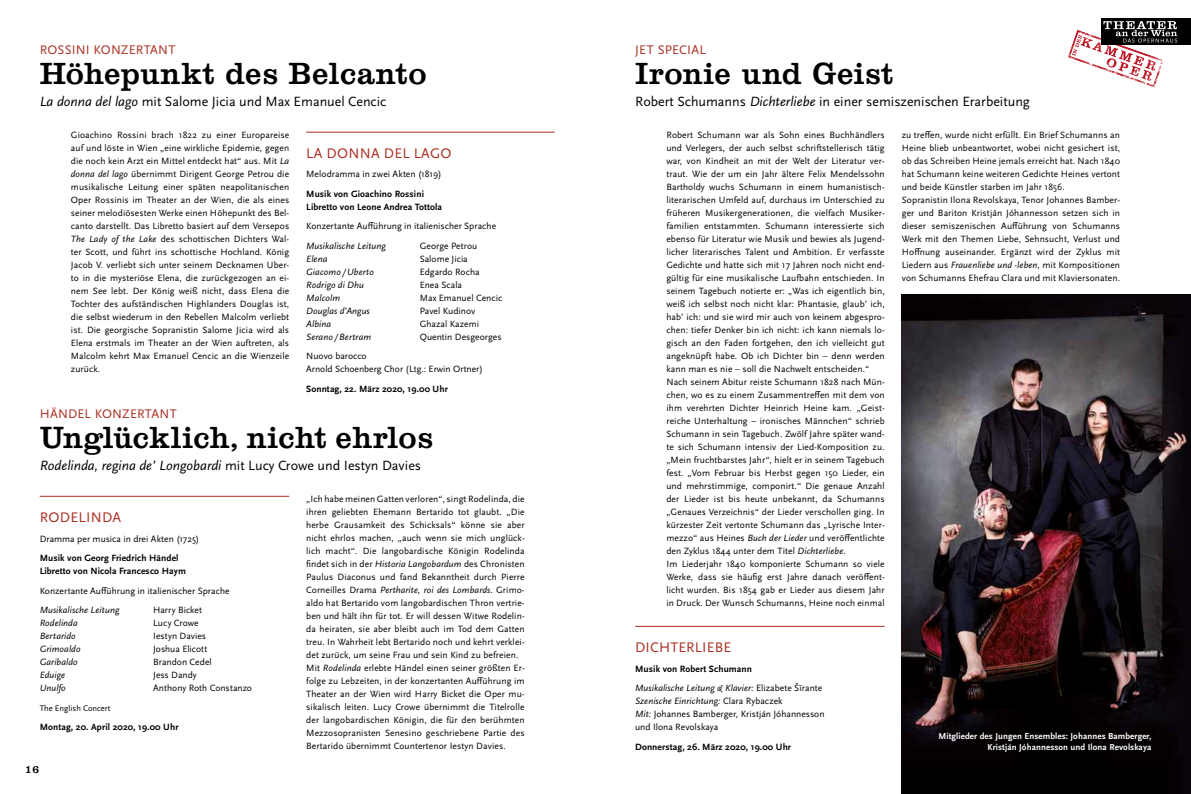
<style>
.page{position:relative;width:1191px;height:794px;background:#fff}
.page>*{position:absolute;margin:0;border:0;box-sizing:border-box;transform-origin:0 0}
.t1{font:500 30px "CL23";letter-spacing:.03em;color:#000}
.t2{font:14.5px "Scala Sans Pro";letter-spacing:.02em;color:#aa2e20}
.t3{font:14.5px "Scala Sans LF";letter-spacing:.01em;color:#aa2e20}
.t4{font:14px "Scala Sans Pro";color:#000}
.t5{font:italic 14px "Scala Sans Pro";color:#000}
.t6{font:13px "Scala Sans Pro";letter-spacing:.01em;color:#aa2e20}
.t7{font:500 11px "CL23";color:#000}
.t8{font:9.5px/13px "Scala Sans Pro";letter-spacing:.01em;color:#000}
.t9{font:italic 9.5px/19.5px "Scala Sans Pro";letter-spacing:.01em;color:#000}
.t10{font:700 9.5px/13px "Scala Sans Pro";letter-spacing:.01em;color:#000}
.t11{font:700 9px/11px "Scala Sans LF";letter-spacing:.01em;color:#fff;text-align:right}
.t12{font:8.5px "Scala Sans Pro";color:#000}
.s1{font-style:italic}
.s2{font-style:normal}
.s3{font-weight:700;font-style:normal}
</style>
<div class="page">
<div style="left:1100px;top:19px;width:91px;height:26px;background:#000"></div>
<svg style="left:1068px;top:21px;width:109px;height:66px"></svg>
<hr style="left:635px;top:626px;width:249px;height:1px;background:#aa2e20">
<img style="left:901px;top:294px;width:290px;height:500px">
<div style="left:936px;top:729px;width:217px;height:25px;background:#000"></div>
<hr style="left:306px;top:132px;width:248px;height:1px;background:#aa2e20">
<hr style="left:40px;top:496px;width:249px;height:1px;background:#aa2e20">
<h3 class="t6" style="left:40px;top:42px;width:137px">ROSSINI KONZERTANT</h3>
<h1 class="t1" style="left:40px;top:56px;width:388px">Höhepunkt des Belcanto</h1>
<h3 class="t4" style="left:40px;top:93px;width:348px"><span class="s1">La donna del lago</span> mit Salome Jicia und Max Emanuel Cencic</h3>
<p class="t8" style="left:71px;top:129px;width:220px;text-align:justify">Gioachino Rossini brach 1822 zu einer Europareise auf und löste in Wien „eine wirkliche Epidemie, gegen die noch kein Arzt ein Mittel entdeckt hat“ aus. Mit <span class="s1">La donna del lago</span> übernimmt Dirigent George Petrou die musikalische Leitung einer späten neapolitanischen Oper Rossinis im Theater an der Wien, die als eines seiner melodiösesten Werke einen Höhepunkt des Bel&shy;canto darstellt. Das Libretto basiert auf dem Versepos <span class="s1">The Lady of the Lake</span> des schottischen Dichters Wal&shy;ter Scott, und führt ins schottische Hochland. König Jacob V. verliebt sich unter seinem Decknamen Uber&shy;to in die mysteriöse Elena, die zurückgezogen an ei&shy;nem See lebt. Der König weiß nicht, dass Elena die Tochter des aufständischen Highlanders Douglas ist, die selbst wiederum in den Rebellen Malcolm verliebt ist. Die georgische Sopranistin Salome Jicia wird als Elena erstmals im Theater an der Wien auftreten, als Malcolm kehrt Max Emanuel Cencic an die Wienzeile zurück.</p>
<h2 class="t2" style="left:306px;top:145px;width:147px">LA DONNA DEL LAGO</h2>
<p class="t8" style="left:306px;top:168px;width:137px">Melodramma in zwei Akten (1819)</p>
<p class="t10" style="left:306px;top:187px;width:137px">Musik von Gioachino Rossini<br>Libretto von Leone Andrea Tottola</p>
<p class="t8" style="left:306px;top:220px;width:191px">Konzertante Aufführung in italienischer Sprache</p>
<p class="t9" style="left:306px;top:236px;width:81px">Musikalische Leitung</p>
<p class="t8" style="left:420px;top:239px;width:59px">George Petrou</p>
<p class="t9" style="left:306px;top:249px;width:23px">Elena</p>
<p class="t8" style="left:420px;top:252px;width:50px">Salome Jicia</p>
<p class="t9" style="left:306px;top:262px;width:69px">Giacomo /Uberto</p>
<p class="t8" style="left:420px;top:265px;width:61px">Edgardo Rocha</p>
<p class="t9" style="left:306px;top:275px;width:59px">Rodrigo di Dhu</p>
<p class="t8" style="left:420px;top:278px;width:44px">Enea Scala</p>
<p class="t9" style="left:306px;top:288px;width:35px">Malcolm</p>
<p class="t8" style="left:420px;top:291px;width:84px">Max Emanuel Cencic</p>
<p class="t9" style="left:306px;top:301px;width:65px">Douglas d’Angus</p>
<p class="t8" style="left:420px;top:304px;width:57px">Pavel Kudinov</p>
<p class="t9" style="left:306px;top:314px;width:26px">Albina</p>
<p class="t8" style="left:420px;top:317px;width:61px">Ghazal Kazemi</p>
<p class="t9" style="left:306px;top:327px;width:66px">Serano /Bertram</p>
<p class="t8" style="left:420px;top:330px;width:83px">Quentin Desgeorges</p>
<p class="t8" style="left:306px;top:350px;width:178px">Nuovo barocco<br>Arnold Schoenberg Chor (Ltg.: Erwin Ortner)</p>
<p class="t10" style="left:306px;top:382px;width:143px">Sonntag, 22. März 2020, 19.00 Uhr</p>
<h3 class="t6" style="left:40px;top:406px;width:138px">HÄNDEL KONZERTANT</h3>
<h1 class="t1" style="left:40px;top:420px;width:394px">Unglücklich, nicht ehrlos</h1>
<h3 class="t5" style="left:40px;top:457px;width:383px">Rodelinda, regina de’ Longobardi <span class="s2">mit Lucy Crowe und Iestyn Davies</span></h3>
<h2 class="t2" style="left:40px;top:509px;width:83px">RODELINDA</h2>
<p class="t8" style="left:40px;top:532px;width:161px">Dramma per musica in drei Akten (1725)</p>
<p class="t10" style="left:40px;top:551px;width:148px">Musik von Georg Friedrich Händel<br>Libretto von Nicola Francesco Haym</p>
<p class="t8" style="left:40px;top:584px;width:191px">Konzertante Aufführung in italienischer Sprache</p>
<p class="t9" style="left:40px;top:600px;width:81px">Musikalische Leitung</p>
<p class="t8" style="left:153px;top:603px;width:50px">Harry Bicket</p>
<p class="t9" style="left:40px;top:613px;width:40px">Rodelinda</p>
<p class="t8" style="left:153px;top:616px;width:47px">Lucy Crowe</p>
<p class="t9" style="left:40px;top:626px;width:38px">Bertarido</p>
<p class="t8" style="left:153px;top:629px;width:55px">Iestyn Davies</p>
<p class="t9" style="left:40px;top:639px;width:42px">Grimoaldo</p>
<p class="t8" style="left:153px;top:642px;width:56px">Joshua Elicott</p>
<p class="t9" style="left:40px;top:652px;width:40px">Garibaldo</p>
<p class="t8" style="left:153px;top:655px;width:60px">Brandon Cedel</p>
<p class="t9" style="left:40px;top:665px;width:27px">Eduige</p>
<p class="t8" style="left:153px;top:668px;width:45px">Jess Dandy</p>
<p class="t9" style="left:40px;top:678px;width:27px">Unulfo</p>
<p class="t8" style="left:153px;top:681px;width:100px">Anthony Roth Constanzo</p>
<p class="t12" style="left:40px;top:703px;width:72px">The English Concert</p>
<p class="t10" style="left:40px;top:720px;width:140px">Montag, 20. April 2020, 19.00 Uhr</p>
<p class="t7" style="left:25px;top:762px;width:16px">16</p>
<p class="t8" style="left:306px;top:493px;width:220px">„Ich habe meinen Gatten verloren“, singt Rodelinda, die ihren geliebten Ehemann Bertarido tot glaubt. „Die herbe Grausamkeit des Schicksals“ könne sie aber nicht ehrlos machen, „auch wenn sie mich unglück&shy;lich macht“. Die langobardische Königin Rodelinda findet sich in der <span class="s1">Historia Langobardum</span> des Chronisten Paulus Diaconus und fand Bekanntheit durch Pierre Corneilles Drama <span class="s1">Pertharite, roi des Lombards</span>. Grimo&shy;aldo hat Bertarido vom langobardischen Thron vertrie&shy;ben und hält ihn für tot. Er will dessen Witwe Rodelin&shy;da heiraten, sie aber bleibt auch im Tod dem Gatten treu. In Wahrheit lebt Bertarido noch und kehrt verklei&shy;det zurück, um seine Frau und sein Kind zu befreien.<br>Mit <span class="s1">Rodelinda</span> erlebte Händel einen seiner größten Er&shy;folge zu Lebzeiten, in der konzertanten Aufführung im Theater an der Wien wird Harry Bicket die Oper mu&shy;sikalisch leiten. Lucy Crowe übernimmt die Titelrolle der langobardischen Königin, die für den berühmten Mezzosopranisten Senesino geschriebene Partie des Bertarido übernimmt Countertenor Iestyn Davies.</p>
<h3 class="t6" style="left:635px;top:42px;width:72px">JET SPECIAL</h3>
<h1 class="t1" style="left:635px;top:56px;width:259px">Ironie und Geist</h1>
<h3 class="t4" style="left:635px;top:93px;width:396px">Robert Schumanns <span class="s1">Dichterliebe</span> in einer semiszenischen Erarbeitung</h3>
<p class="t8" style="left:666px;top:129px;width:220px">Robert Schumann war als Sohn eines Buchhändlers und Verlegers, der auch selbst schriftstellerisch tätig war, von Kindheit an mit der Welt der Literatur ver&shy;traut. Wie der um ein Jahr ältere Felix Mendelssohn Bartholdy wuchs Schumann in einem humanistisch&shy;literarischen Umfeld auf, durchaus im Unterschied zu früheren Musikergenerationen, die vielfach Musiker&shy;familien entstammten. Schumann interessierte sich ebenso für Literatur wie Musik und bewies als Jugend&shy;licher literarisches Talent und Ambition. Er verfasste Gedichte und hatte sich mit 17 Jahren noch nicht end&shy;gültig für eine musikalische Laufbahn entschieden. In seinem Tagebuch notierte er: „Was ich eigentlich bin, weiß ich selbst noch nicht klar: Phantasie, glaub’ ich, hab’ ich: und sie wird mir auch von keinem abgespro&shy;chen: tiefer Denker bin ich nicht: ich kann niemals lo&shy;gisch an den Faden fortgehen, den ich vielleicht gut angeknüpft habe. Ob ich Dichter bin – denn werden kann man es nie – soll die Nachwelt entscheiden.“ Nach seinem Abitur reiste Schumann 1828 nach Mün&shy;chen, wo es zu einem Zusammentreffen mit dem von ihm verehrten Dichter Heinrich Heine kam. „Geist&shy;reiche Unterhaltung – ironisches Männchen“ schrieb Schumann in sein Tagebuch. Zwölf Jahre später wand&shy;te sich Schumann intensiv der Lied-Komposition zu. „Mein fruchtbarstes Jahr“, hielt er in seinem Tagebuch fest. „Vom Februar bis Herbst gegen 150 Lieder, ein und mehrstimmige, componirt.“ Die genaue Anzahl der Lieder ist bis heute unbekannt, da Schumanns „Genaues Verzeichnis“ der Lieder verschollen ging. In kürzester Zeit vertonte Schumann das „Lyrische Inter&shy;mezzo“ aus Heines <span class="s1">Buch der Lieder</span> und veröffentlichte den Zyklus 1844 unter dem Titel <span class="s1">Dichterliebe</span>.<br>Im Liederjahr 1840 komponierte Schumann so viele Werke, dass sie häufig erst Jahre danach veröffent&shy;licht wurden. Bis 1854 gab er Lieder aus diesem Jahr in Druck. Der Wunsch Schumanns, Heine noch einmal</p>
<h2 class="t3" style="left:635px;top:639px;width:98px">DICHTERLIEBE</h2>
<p class="t9" style="left:635px;top:658px;width:189px"><span class="s3">Musik von Robert Schumann<br></span>Musikalische Leitung &amp; Klavier: <span class="s2">Elizabete Šīrante</span></p>
<p class="t8" style="left:635px;top:694px;width:191px"><span class="s1">Szenische Einrichtung:</span> Clara Rybaczek<br><span class="s1">Mit:</span> Johannes Bamberger, Kristján Jóhannesson und Ilona Revolskaya</p>
<p class="t10" style="left:635px;top:740px;width:157px">Donnerstag, 26. März 2020, 19.00 Uhr</p>
<p class="t8" style="left:901px;top:129px;width:220px">zu treffen, wurde nicht erfüllt. Ein Brief Schumanns an Heine blieb unbeantwortet, wobei nicht gesichert ist, ob das Schreiben Heine jemals erreicht hat. Nach 1840 hat Schumann keine weiteren Gedichte Heines vertont und beide Künstler starben im Jahr 1856.<br>Sopranistin Ilona Revolskaya, Tenor Johannes Bamber&shy;ger und Bariton Kristján Jóhannesson setzen sich in dieser semiszenischen Aufführung von Schumanns Werk mit den Themen Liebe, Sehnsucht, Verlust und Hoffnung auseinander. Ergänzt wird der Zyklus mit Liedern aus <span class="s1">Frauenliebe und -leben</span>, mit Kompositionen von Schumanns Ehefrau Clara und mit Klaviersonaten.</p>
<p class="t11" style="left:938px;top:730px;width:214px">Mitglieder des Jungen Ensembles: Johannes Bamberger,<br>Kristján Jóhannesson und Ilona Revolskaya</p>
</div>
